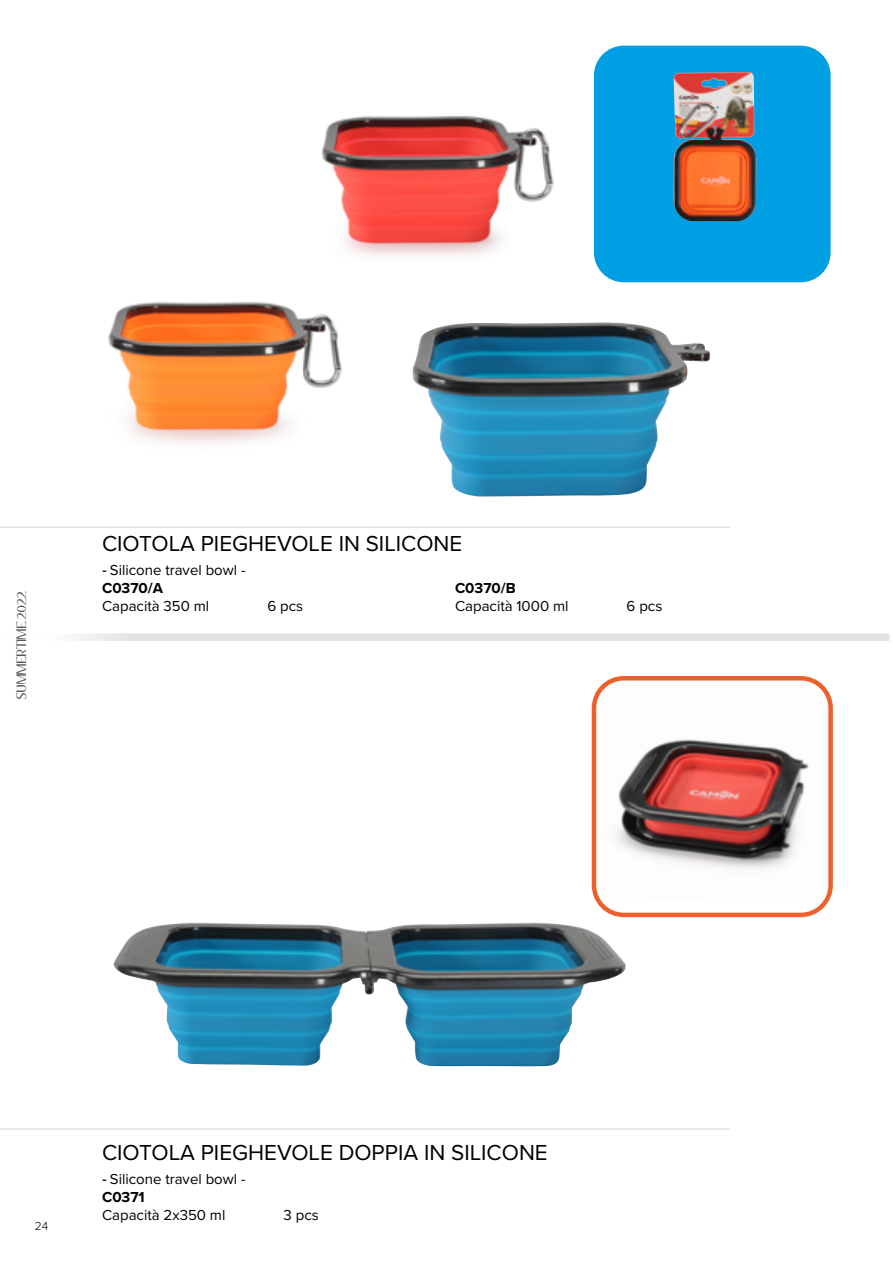
<style>
.page{position:relative;width:893px;height:1263px;background:#fff}
.page>*{position:absolute;margin:0;border:0;box-sizing:border-box;transform-origin:0 0}
.t1{font:22.5px "Proxima Nova";color:#000}
.t2{font:15px/18px "Proxima Nova";color:#000}
.t3{font:700 15px "Proxima Nova";color:#000}
.t4{font:12px "Aubrey";color:#575756}
.t5{font:300 12px "Proxima Nova";color:#000}
.s1{font-family:"Source Sans Pro";font-weight:600}
.s2{font-weight:700}
</style>
<div class="page">
<div style="left:0;top:633px;width:889px;height:8px;background:#e3e2e3"></div>
<hr style="left:0;top:526px;width:730px;height:2px;background:#e3e2e3">
<hr style="left:0;top:1128px;width:730px;height:2px;background:#e3e2e3">
<div style="left:594px;top:46px;width:237px;height:236px;background:#009fe3;border-radius:30px"></div>
<img style="left:673px;top:72px;width:84px;height:149px">
<img style="left:597px;top:681px;width:231px;height:222px">
<div style="left:592px;top:676px;width:241px;height:241px;border:4px solid #eb602b;border-radius:30px"></div>
<img style="left:113px;top:922px;width:513px;height:144px">
<img style="left:108px;top:301px;width:234px;height:142px">
<img style="left:322px;top:116px;width:296px;height:166px">
<img style="left:412px;top:322px;width:298px;height:175px">
<p class="t4" style="left:15px;top:699px;width:109px;rotate:-90deg">SUMMERTIME 2022</p>
<h1 class="t1" style="left:102px;top:527px;width:362px">CIOTOLA PIEGHEVOLE IN SILICONE</h1>
<p class="t2" style="left:102px;top:560px;width:145px"><span class="s1">-</span> Silicone travel bowl -<br><span class="s2">C0370/A</span></p>
<p class="t2" style="left:102px;top:596px;width:109px">Capacità 350 ml</p>
<p class="t2" style="left:267px;top:596px;width:37px">6 pcs</p>
<p class="t3" style="left:455px;top:577px;width:62px">C0370/B</p>
<p class="t2" style="left:455px;top:596px;width:115px">Capacità 1000 ml</p>
<p class="t2" style="left:627px;top:596px;width:37px">6 pcs</p>
<p class="t5" style="left:35px;top:1217px;width:15px">24</p>
<h1 class="t1" style="left:102px;top:1135px;width:447px">CIOTOLA PIEGHEVOLE DOPPIA IN SILICONE</h1>
<p class="t2" style="left:102px;top:1169px;width:145px"><span class="s1">-</span> Silicone travel bowl -<br><span class="s2">C0371</span></p>
<p class="t2" style="left:102px;top:1205px;width:125px">Capacità 2x350 ml</p>
<p class="t2" style="left:284px;top:1205px;width:37px">3 pcs</p>
</div>
